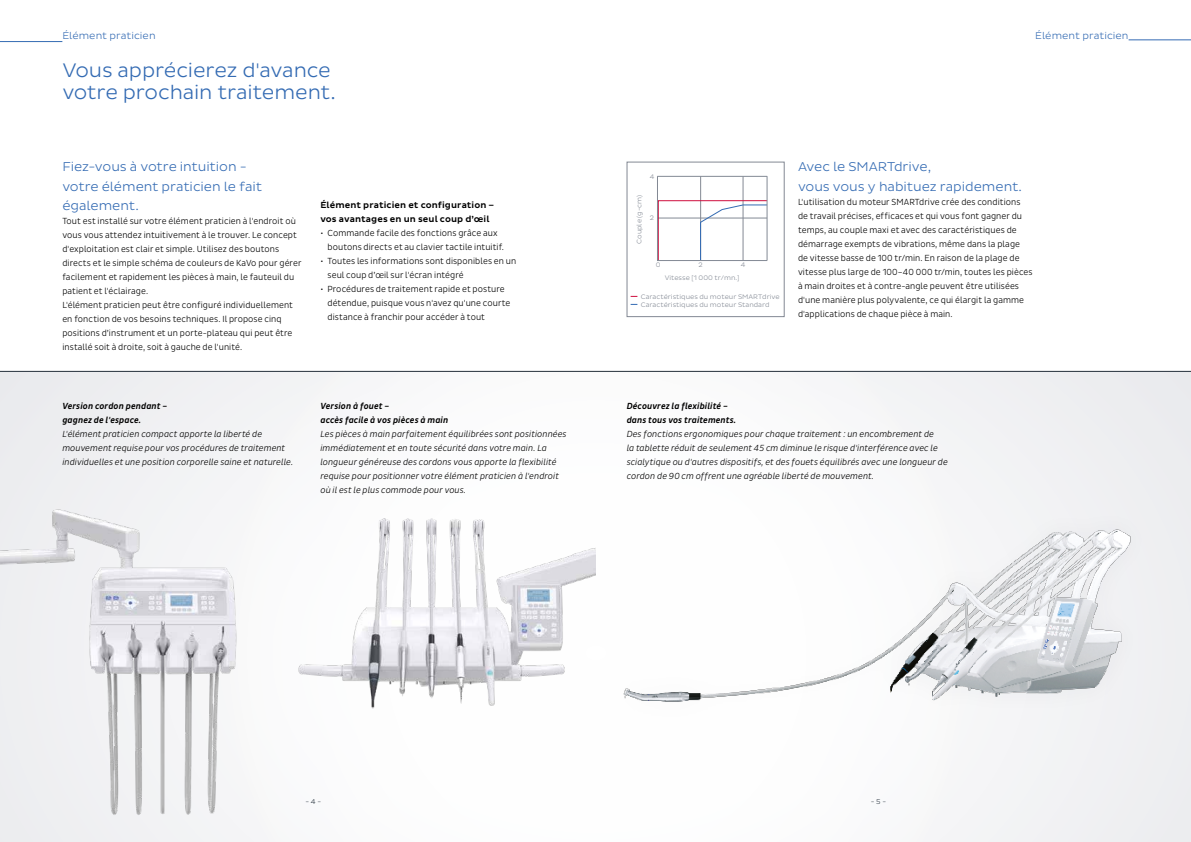
<style>
.page{position:relative;width:1191px;height:842px;background:#fff}
.page>*{position:absolute;margin:0;border:0;box-sizing:border-box;transform-origin:0 0}
.t1{font:300 20px/22px "Pluto Sans";letter-spacing:-.01em;color:#346bb3}
.t2{font:300 13px/19px "Pluto Sans";letter-spacing:-.005em;color:#346bb3}
.t3{font:300 10px "Pluto Sans";letter-spacing:.005em;color:#346bb3}
.t4{font:300 9px/14px "Pluto Sans Cond";letter-spacing:.01em;color:#000}
.t5{font:italic 300 9px/14px "Pluto Sans Cond";letter-spacing:.01em;color:#000}
.t6{font:italic 500 9px/14px "Pluto Sans Cond";letter-spacing:.01em;color:#000}
.t7{font:500 9px/14px "Pluto Sans";letter-spacing:.01em;color:#000}
.t8{font:300 7px "Pluto Sans";color:#25303b}
.t9{font:300 6.7px/8px "Pluto Sans";color:#838994}
</style>
<div class="page">
<div style="left:0;top:371px;width:1191px;height:471px;background:#f0f0f2"></div>
<div style="left:318px;top:372px;width:629px;height:470px;background:#fcfcfc"></div>
<hr style="left:0;top:41px;width:62px;height:1px;background:#346bb3">
<hr style="left:1128px;top:40px;width:63px;height:1px;background:#346bb3">
<div style="left:626px;top:162px;width:158px;height:155px;border:1px solid #838994"></div>
<svg style="left:657px;top:176px;width:111px;height:85px"></svg>
<hr style="left:767px;top:176px;width:1px;height:84px;background:#838994">
<hr style="left:0;top:371px;width:1191px;height:1px;background:#25303b">
<img style="left:352px;top:493px;width:243px;height:265px">
<img style="left:0;top:454px;width:352px;height:378px">
<div style="left:601px;top:506px;width:552px;height:220px;background:#fbfbfc"></div>
<img style="left:623px;top:513px;width:509px;height:189px">
<p class="t3" style="left:62px;top:30px;width:95px">Élément praticien</p>
<p class="t3" style="left:1035px;top:30px;width:95px">Élément praticien</p>
<h1 class="t1" style="left:62px;top:60px;width:275px">Vous apprécierez d'avance votre prochain traitement.</h1>
<h2 class="t2" style="left:62px;top:158px;width:201px">Fiez-vous à votre intuition - votre élément praticien le fait également.</h2>
<p class="t4" style="left:62px;top:213px;width:240px">Tout est installé sur votre élément praticien à l'endroit où vous vous attendez intuitivement à le trouver. Le concept d'exploitation est clair et simple. Utilisez des boutons directs et le simple schéma de couleurs de KaVo pour gérer facilement et rapidement les pièces à main, le fauteuil du patient et l'éclairage.<br>L'élément praticien peut être configuré individuellement en fonction de vos besoins techniques. Il propose cinq positions d’instrument et un porte-plateau qui peut être installé soit à droite, soit à gauche de l'unité.</p>
<p class="t7" style="left:320px;top:198px;width:175px">Élément praticien et configuration – vos avantages en un seul coup d’œil</p>
<p class="t4" style="left:327px;top:226px;width:178px;text-indent:-7px">• Commande facile des fonctions grâce aux boutons directs et au clavier tactile intuitif.</p>
<p class="t4" style="left:327px;top:254px;width:190px;text-indent:-7px">• Toutes les informations sont disponibles en un seul coup d’œil sur l'écran intégré</p>
<p class="t4" style="left:327px;top:282px;width:184px;text-indent:-7px">• Procédures de traitement rapide et posture détendue, puisque vous n'avez qu'une courte distance à franchir pour accéder à tout</p>
<p class="t6" style="left:62px;top:399px;width:106px">Version cordon pendant – gagnez de l'espace.</p>
<p class="t5" style="left:62px;top:427px;width:232px">L'élément praticien compact apporte la liberté de mouvement requise pour vos procédures de traitement individuelles et une position corporelle saine et naturelle.</p>
<p class="t6" style="left:320px;top:399px;width:129px">Version à fouet –<br>accès facile à vos pièces à main</p>
<p class="t5" style="left:320px;top:427px;width:248px">Les pièces à main parfaitement équilibrées sont positionnées immédiatement et en toute sécurité dans votre main. La longueur généreuse des cordons vous apporte la flexibilité requise pour positionner votre élément praticien à l'endroit où il est le plus commode pour vous.</p>
<p class="t9" style="left:650px;top:173px;width:6px">4</p>
<p class="t9" style="left:650px;top:214px;width:6px">2</p>
<p class="t9" style="left:635px;top:244px;width:51px;rotate:-90deg">Couple (g-cm)</p>
<p class="t9" style="left:656px;top:261px;width:6px">0</p>
<p class="t9" style="left:698px;top:261px;width:6px">2</p>
<p class="t9" style="left:741px;top:261px;width:6px">4</p>
<p class="t9" style="left:664px;top:273px;width:76px">Vitesse [1 000 tr/mn.]</p>
<p class="t9" style="left:641px;top:293px;width:140px">Caractéristiques du moteur SMARTdrive<br>Caractéristiques du moteur Standard</p>
<h2 class="t2" style="left:798px;top:158px;width:226px">Avec le SMARTdrive,<br>vous vous y habituez rapidement.</h2>
<p class="t4" style="left:798px;top:194px;width:236px">L'utilisation du moteur SMARTdrive crée des conditions de travail précises, efficaces et qui vous font gagner du temps, au couple maxi et avec des caractéristiques de démarrage exempts de vibrations, même dans la plage<br>de vitesse basse de 100 tr/min. En raison de la plage de vitesse plus large de 100–40 000 tr/min, toutes les pièces à main droites et à contre-angle peuvent être utilisées d'une manière plus polyvalente, ce qui élargit la gamme d'applications de chaque pièce à main.</p>
<p class="t6" style="left:626px;top:399px;width:111px">Découvrez la flexibilité – dans tous vos traitements.</p>
<p class="t5" style="left:626px;top:427px;width:322px">Des fonctions ergonomiques pour chaque traitement : un encombrement de<br>la tablette réduit de seulement 45 cm diminue le risque d'interférence avec le scialytique ou d'autres dispositifs, et des fouets équilibrés avec une longueur de cordon de 90 cm offrent une agréable liberté de mouvement.</p>
<p class="t8" style="left:305px;top:798px;width:17px">- 4 -</p>
<p class="t8" style="left:870px;top:798px;width:17px">- 5 -</p>
</div>
